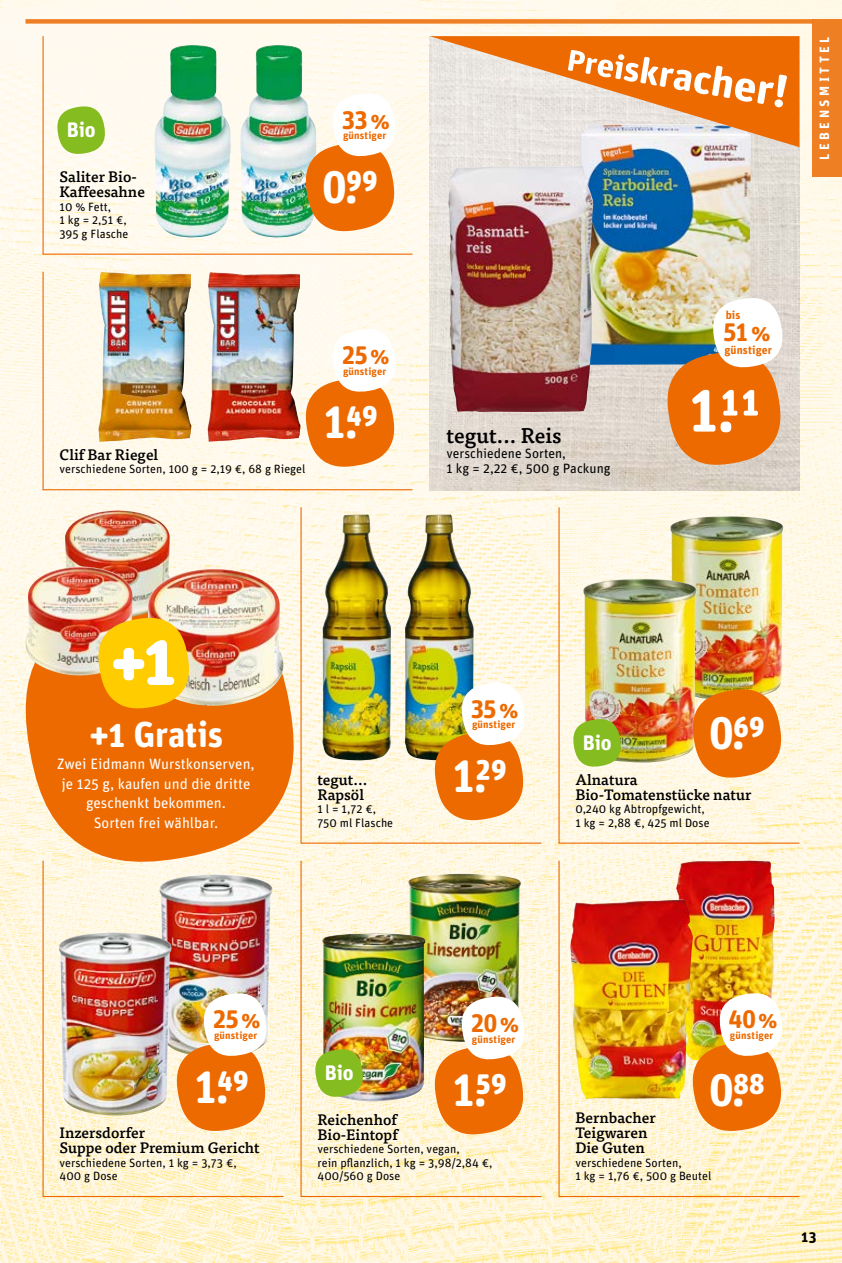
<style>
.page{position:relative;width:842px;height:1263px;background:#fff}
.page>*{position:absolute;margin:0;border:0;box-sizing:border-box;transform-origin:0 0}
.t1{font:700 105px "Unit Rounded OT";color:#fff}
.t2{font:60px "tegut Preise";color:#fff}
.t3{font:45.6px "tegut Preise";color:#fff}
.t4{font:700 36px "Unit Rounded OT";letter-spacing:-.005em;color:#fff}
.t5{font:25.35px "tegut Preise";letter-spacing:-.04em;color:#ed6a00}
.t6{font:500 21px "Tisa OT";color:#000}
.t7{font:700 21px "Unit Rounded OT";letter-spacing:-.005em;color:#fff}
.t8{font:500 15px/15px "Tisa OT";color:#000}
.t9{font:15px/19.5px "Unit Rounded OT";color:#fff;text-align:center}
.t10{font:700 15px "Unit Rounded OT";color:#000}
.t11{font:13.5px/15px "Unit Rounded OT";color:#000}
.t12{font:700 13.5px "Unit Rounded OT";letter-spacing:.26em;color:#fff}
.t13{font:12px/13.5px "Unit Rounded OT";color:#000}
.t14{font:700 11.55px "Unit Rounded OT";letter-spacing:.01em;color:#ed6a00}
.t15{font:700 10.5px "Unit Rounded OT";letter-spacing:.015em;color:#ed6a00}
.s1{font-family:"Unit Rounded OT";font-weight:700;font-size:24.75px}
</style>
<div class="page">
<img style="left:0;top:0;width:842px;height:1263px">
<div style="left:812px;top:19px;width:30px;height:158px;background:#ef7f23"></div>
<div style="left:26px;top:19px;width:786px;height:5px;background:#ef7f24"></div>
<img style="left:429px;top:147px;width:370px;height:343px">
<img style="left:580px;top:147px;width:171px;height:218px">
<img style="left:448px;top:165px;width:145px;height:247px">
<svg style="left:665px;top:297px;width:119px;height:170px"></svg>
<svg style="left:429px;top:36px;width:370px;height:111px;background:#ebb386"></svg>
<svg style="left:26px;top:594px;width:268px;height:268px;background:#ef8124"></svg>
<img style="left:63px;top:510px;width:109px;height:106px">
<img style="left:25px;top:567px;width:111px;height:110px">
<img style="left:145px;top:569px;width:138px;height:137px">
<svg style="left:97px;top:616px;width:94px;height:94px;background:#f8bb13"></svg>
<img style="left:42px;top:859px;width:243px;height:338px">
<img style="left:42px;top:35px;width:372px;height:220px">
<img style="left:42px;top:271px;width:372px;height:220px">
<img style="left:300px;top:859px;width:243px;height:338px">
<img style="left:558px;top:859px;width:242px;height:338px">
<img style="left:300px;top:506px;width:243px;height:338px">
<img style="left:558px;top:506px;width:242px;height:338px">
<h3 class="t7" style="left:67px;top:117px;width:31px">Bio</h3>
<p class="t8" style="left:60px;top:170px;width:87px">Saliter Bio-<br>Kaffeesahne</p>
<p class="t13" style="left:60px;top:200px;width:70px">10 % Fett,<br>1 kg = 2,51 €,<br>395 g Flasche</p>
<h3 class="t5" style="left:342px;top:105px;width:49px">33<span class="s1">%</span></h3>
<p class="t15" style="left:343px;top:129px;width:45px">günstiger</p>
<h3 class="t3" style="left:322px;top:160px;width:57px">0.99</h3>
<p class="t8" style="left:60px;top:447px;width:100px">Clif Bar Riegel</p>
<p class="t13" style="left:60px;top:462px;width:247px">verschiedene Sorten, 100 g = 2,19 €, 68 g Riegel</p>
<h3 class="t5" style="left:342px;top:341px;width:49px">25<span class="s1">%</span></h3>
<p class="t15" style="left:343px;top:365px;width:45px">günstiger</p>
<h3 class="t3" style="left:322px;top:396px;width:57px">1.49</h3>
<h3 class="t6" style="left:446px;top:423px;width:117px">tegut... Reis</h3>
<p class="t11" style="left:446px;top:446px;width:166px">verschiedene Sorten,<br>1 kg = 2,22 €, 500 g Packung</p>
<p class="t12" style="left:816px;top:160px;width:125px;rotate:-90deg">LEBENSMITTEL</p>
<p class="t14" style="left:726px;top:307px;width:16px">bis</p>
<h3 class="t5" style="left:723px;top:317px;width:49px">51<span class="s1">%</span></h3>
<p class="t14" style="left:724px;top:343px;width:49px">günstiger</p>
<h2 class="t2" style="left:688px;top:376px;width:74px">1.11</h2>
<h1 class="t1" style="left:110px;top:607px;width:69px">+1</h1>
<h3 class="t4" style="left:89px;top:712px;width:136px">+1 Gratis</h3>
<p class="t9" style="left:57px;top:754px;width:199px">Zwei Eidmann Wurstkonserven, je 125 g, kaufen und die dritte geschenkt bekommen.<br>Sorten frei wählbar.</p>
<p class="t8" style="left:317px;top:772px;width:51px">tegut...<br>Rapsöl</p>
<p class="t13" style="left:317px;top:802px;width:77px">1 l = 1,72 €,<br>750 ml Flasche</p>
<h3 class="t5" style="left:471px;top:694px;width:49px">35<span class="s1">%</span></h3>
<p class="t15" style="left:472px;top:718px;width:45px">günstiger</p>
<h3 class="t3" style="left:451px;top:749px;width:57px">1.29</h3>
<h3 class="t3" style="left:709px;top:707px;width:57px">0.69</h3>
<p class="t8" style="left:575px;top:772px;width:178px">Alnatura<br>Bio-Tomatenstücke natur</p>
<p class="t13" style="left:575px;top:802px;width:136px">0,240 kg Abtropfgewicht,<br>1 kg = 2,88 €, 425 ml Dose</p>
<h3 class="t7" style="left:583px;top:730px;width:31px">Bio</h3>
<h3 class="t5" style="left:213px;top:1005px;width:49px">25<span class="s1">%</span></h3>
<p class="t15" style="left:214px;top:1029px;width:45px">günstiger</p>
<h3 class="t5" style="left:471px;top:1008px;width:50px">20<span class="s1">%</span></h3>
<p class="t15" style="left:472px;top:1032px;width:45px">günstiger</p>
<h3 class="t5" style="left:729px;top:1005px;width:50px">40<span class="s1">%</span></h3>
<p class="t15" style="left:730px;top:1029px;width:45px">günstiger</p>
<h3 class="t3" style="left:193px;top:1060px;width:57px">1.49</h3>
<h3 class="t7" style="left:325px;top:1060px;width:31px">Bio</h3>
<h3 class="t3" style="left:451px;top:1063px;width:57px">1.59</h3>
<h3 class="t3" style="left:709px;top:1063px;width:57px">0.88</h3>
<p class="t8" style="left:60px;top:1125px;width:202px">Inzersdorfer<br>Suppe oder Premium Gericht</p>
<p class="t13" style="left:60px;top:1156px;width:179px">verschiedene Sorten, 1 kg = 3,73 €,<br>400 g Dose</p>
<p class="t8" style="left:317px;top:1112px;width:82px">Reichenhof<br>Bio-Eintopf</p>
<p class="t13" style="left:317px;top:1142px;width:176px">verschiedene Sorten, vegan,<br>rein pflanzlich, 1 kg = 3,98/2,84 €,<br>400/560 g Dose</p>
<p class="t8" style="left:575px;top:1110px;width:82px">Bernbacher<br>Teigwaren<br>Die Guten</p>
<p class="t13" style="left:575px;top:1156px;width:137px">verschiedene Sorten,<br>1 kg = 1,76 €, 500 g Beutel</p>
<p class="t10" style="left:801px;top:1227px;width:17px">13</p>
</div>
